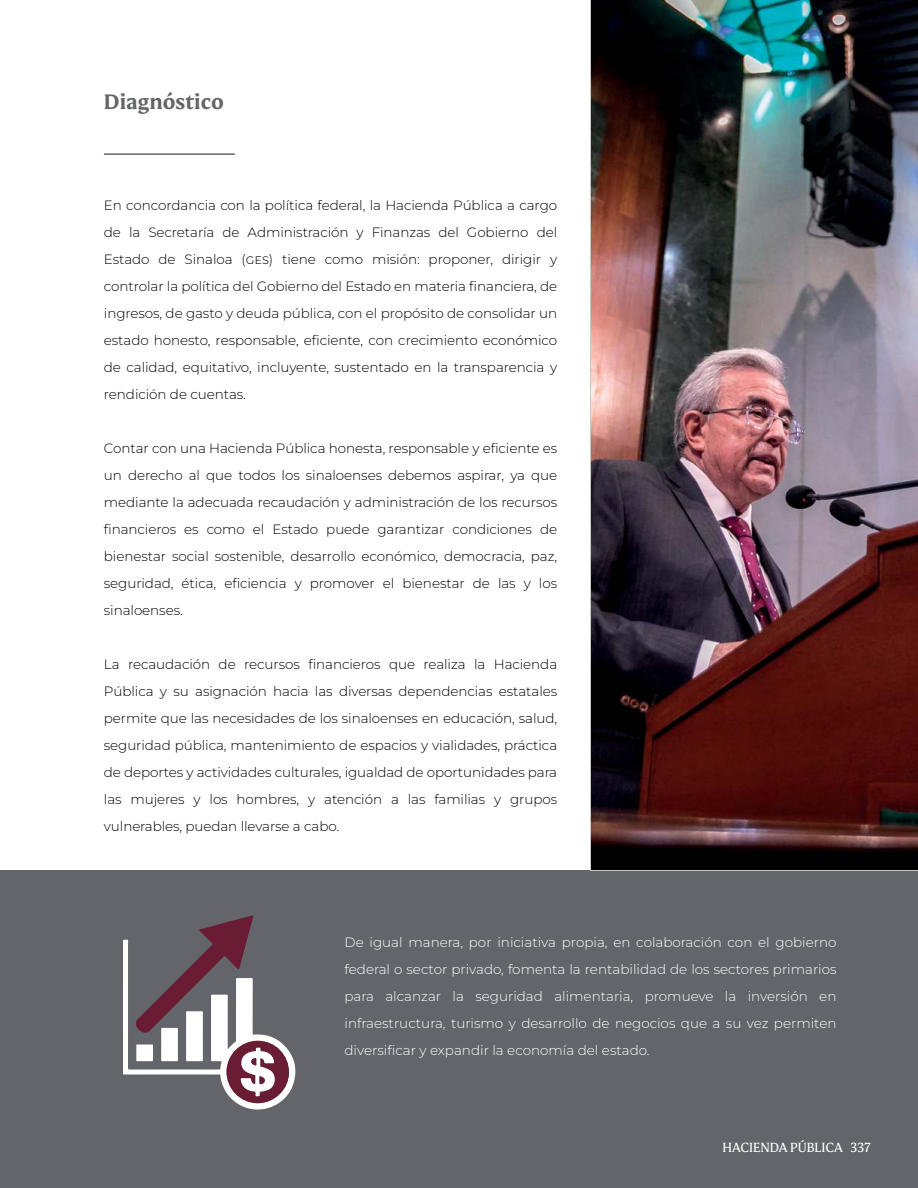
<style>
.page{position:relative;width:918px;height:1188px;background:#fff}
.page>*{position:absolute;margin:0;border:0;box-sizing:border-box;transform-origin:0 0}
.t1{font:700 21px "Mestiza";color:#63656a}
.t2{font:300 13.5px/27px "Montserrat";letter-spacing:-.005em;color:#000;text-align:justify}
.t3{font:300 13.5px/27px "Montserrat";color:#fff;text-align:justify}
.t4{font:13.5px "Mestiza";color:#fff}
</style>
<div class="page">
<div style="left:0;top:870px;width:918px;height:318px;background:#63656a"></div>
<hr style="left:104px;top:153px;width:131px;height:2px;background:#63656a">
<svg style="left:123px;top:915px;width:173px;height:195px"></svg>
<img style="left:591px;top:0;width:327px;height:870px">
<h1 class="t1" style="left:104px;top:89px;width:122px">Diagnóstico</h1>
<p class="t2" style="left:104px;top:192px;width:455px">En concordancia con la política federal, la Hacienda Pública a cargo de la Secretaría de Administración y Finanzas del Gobierno del Estado de Sinaloa (GES) tiene como misión: proponer, dirigir y controlar la política del Gobierno del Estado en materia financiera, de ingresos, de gasto y deuda pública, con el propósito de consolidar un estado honesto, responsable, eficiente, con crecimiento económico de calidad, equitativo, incluyente, sustentado en la transparencia y rendición de cuentas.</p>
<p class="t2" style="left:104px;top:434px;width:455px">Contar con una Hacienda Pública honesta, responsable y eficiente es un derecho al que todos los sinaloenses debemos aspirar, ya que mediante la adecuada recaudación y administración de los recursos financieros es como el Estado puede garantizar condiciones de bienestar social sostenible, desarrollo económico, democracia, paz, seguridad, ética, eficiencia y promover el bienestar de las y los sinaloenses.</p>
<p class="t2" style="left:104px;top:650px;width:455px">La recaudación de recursos financieros que realiza la Hacienda Pública y su asignación hacia las diversas dependencias estatales permite que las necesidades de los sinaloenses en educación, salud, seguridad pública, mantenimiento de espacios y vialidades, práctica de deportes y actividades culturales, igualdad de oportunidades para las mujeres y los hombres, y atención a las familias y grupos vulnerables, puedan llevarse a cabo.</p>
<p class="t3" style="left:345px;top:929px;width:493px">De igual manera, por iniciativa propia, en colaboración con el gobierno federal o sector privado, fomenta la rentabilidad de los sectores primarios para alcanzar la seguridad alimentaria, promueve la inversión en infraestructura, turismo y desarrollo de negocios que a su vez permiten diversificar y expandir la economía del estado.</p>
<p class="t4" style="left:722px;top:1139px;width:150px">HACIENDA PÚBLICA 337</p>
</div>
